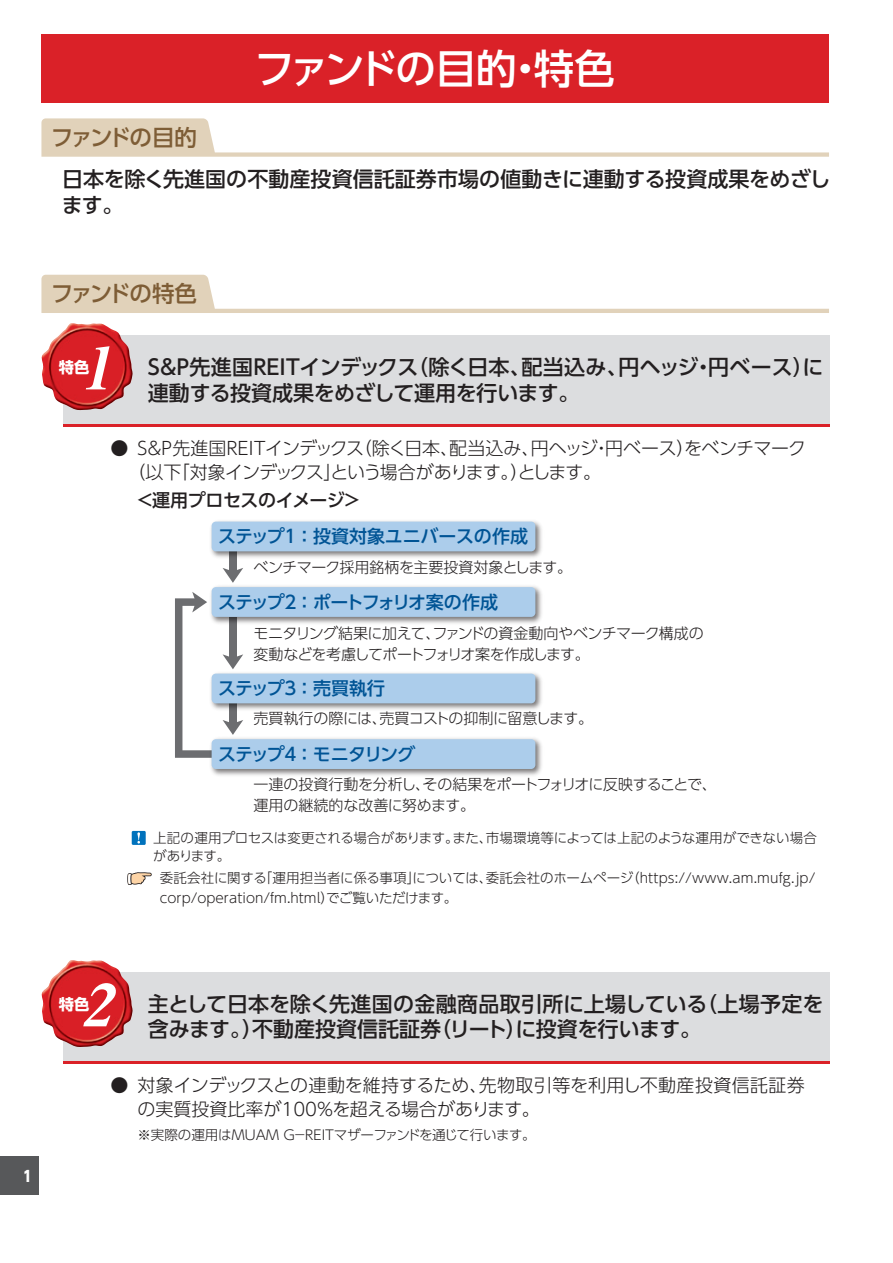
<style>
.page{position:relative;width:893px;height:1263px;background:#fff}
.page>*{position:absolute;margin:0;border:0;box-sizing:border-box;transform-origin:0 0}
.t1{font:italic 58.5px "Midashi Min Pr 5 MA31";color:#fff;scale:1.04 1}
.t2{font:500 40.5px "UD Shin Go Pro";letter-spacing:-.06em;color:#fff}
.t3{font:500 22.5px "UD Shin Go Pro";letter-spacing:-.095em;color:#7e5d36}
.t4{font:500 21px/25.5px "UD Shin Go Pro";letter-spacing:-.005em;color:#231f20}
.t5{font:500 21px/25.5px "UD Shin Go Pro";letter-spacing:-.03em;color:#231f20}
.t6{font:300 18px/24px "UD Shin Go Pro";letter-spacing:-.06em;color:#231f20}
.t7{font:300 18px/24px "UD Shin Go Pro";color:#231f20}
.t8{font:500 18px "UD Shin Go Pro";letter-spacing:-.105em;color:#005495}
.t9{font:500 18px "UD Shin Go Pro";letter-spacing:-.01em;color:#005495}
.t10{font:500 18px "UD Shin Go Pro";letter-spacing:-.025em;color:#231f20}
.t11{font:500 18px "UD Shin Go Pro";letter-spacing:-.045em;color:#005495}
.t12{font:700 15.3px "UD Shin Go Pro";color:#fff}
.t13{font:300 15px/21px "UD Shin Go Pro";letter-spacing:-.03em;color:#231f20}
.t14{font:800 15px "UD Shin Go Pro";color:#fff;scale:.9 1}
.t15{font:300 13.5px/18px "UD Shin Go Pro";letter-spacing:-.005em;color:#231f20}
.t16{font:300 13.5px "UD Shin Go Pro";letter-spacing:-.05em;color:#231f20}
</style>
<div class="page">
<div style="left:0;top:1157px;width:38px;height:38px;background:#57585a"></div>
<div style="left:41px;top:35px;width:788px;height:68px;background:#da2128"></div>
<svg style="left:41px;top:118px;width:788px;height:39px"></svg>
<svg style="left:41px;top:275px;width:788px;height:38px"></svg>
<div style="left:63px;top:336px;width:766px;height:91px;background:#dcdddf"></div>
<hr style="left:63px;top:424px;width:766px;height:3px;background:#da2128">
<img style="left:41px;top:323px;width:92px;height:87px">
<div style="left:229px;top:551px;width:8px;height:21px;background:#6c6d70"></div>
<svg style="left:223px;top:568px;width:20px;height:15px"></svg>
<svg style="left:175px;top:592px;width:68px;height:166px"></svg>
<img style="left:210px;top:521px;width:332px;height:37px">
<div style="left:212px;top:522px;width:323px;height:29px;background:#accdeb;border-radius:4px"></div>
<img style="left:207px;top:586px;width:335px;height:40px">
<div style="left:212px;top:587px;width:323px;height:30px;background:#accdeb;border-radius:4px"></div>
<img style="left:207px;top:669px;width:335px;height:44px">
<div style="left:212px;top:674px;width:323px;height:29px;background:#accdeb;border-radius:4px"></div>
<img style="left:207px;top:735px;width:335px;height:41px">
<div style="left:212px;top:739px;width:323px;height:30px;background:#accdeb;border-radius:4px"></div>
<div style="left:132px;top:831px;width:14px;height:14px;background:#0072bc"></div>
<svg style="left:137px;top:832px;width:3px;height:11px"></svg>
<svg style="left:127px;top:872px;width:25px;height:13px"></svg>
<div style="left:63px;top:972px;width:766px;height:92px;background:#dcdddf"></div>
<hr style="left:63px;top:1061px;width:766px;height:3px;background:#da2128">
<img style="left:41px;top:960px;width:92px;height:87px">
<h2 class="t2" style="left:254px;top:36px;width:362px">ファンドの目的・特色</h2>
<h3 class="t3" style="left:51px;top:119px;width:147px">ファンドの目的</h3>
<h3 class="t4" style="left:62px;top:166px;width:770px">日本を除く先進国の不動産投資信託証券市場の値動きに連動する投資成果をめざします。</h3>
<h3 class="t3" style="left:51px;top:276px;width:148px">ファンドの特色</h3>
<h1 class="t1" style="left:80px;top:322px;width:49px">1</h1>
<h3 class="t5" style="left:143px;top:354px;width:682px">Ｓ＆Ｐ先進国ＲＥＩＴインデックス（除く日本、配当込み、円ヘッジ・円ベース）に連動する投資成果をめざして運用を行います。</h3>
<h3 class="t6" style="left:128px;top:435px;width:680px;text-indent:-17px">● Ｓ＆Ｐ先進国ＲＥＩＴインデックス（除く日本、配当込み、円ヘッジ・円ベース）をベンチマーク（以下「対象インデックス」という場合があります。）とします。</h3>
<h3 class="t10" style="left:136px;top:486px;width:227px">＜運用プロセスのイメージ＞</h3>
<h3 class="t9" style="left:218px;top:522px;width:312px">ステップ１ ：投資対象ユニバースの作成</h3>
<p class="t12" style="left:59px;top:355px;width:32px">特色</p>
<p class="t13" style="left:254px;top:556px;width:320px">ベンチマーク採用銘柄を主要投資対象とします。</p>
<h3 class="t8" style="left:218px;top:587px;width:281px">ステップ２ ：ポートフォリオ案の作成</h3>
<p class="t13" style="left:253px;top:622px;width:452px">モニタリング結果に加えて、ファンドの資金動向やベンチマーク構成の変動などを考慮してポートフォリオ案を作成します。</p>
<h3 class="t11" style="left:218px;top:674px;width:169px">ステップ３ ：売買執行</h3>
<p class="t13" style="left:254px;top:707px;width:341px">売買執行の際には、売買コストの抑制に留意します。</p>
<h3 class="t8" style="left:218px;top:739px;width:199px">ステップ４ ：モニタリング</h3>
<p class="t13" style="left:254px;top:773px;width:465px">一連の投資行動を分析し、その結果をポートフォリオに反映することで、運用の継続的な改善に努めます。</p>
<p class="t15" style="left:153px;top:828px;width:665px">上記の運用プロセスは変更される場合があります。また、市場環境等によっては上記のような運用ができない場合があります。</p>
<p class="t15" style="left:160px;top:868px;width:657px;line-height:19.5px">委託会社に関する「運用担当者に係る事項」については、委託会社のホームページ（https://www.am.mufg.jp/ corp/operation/fm.html）でご覧いただけます。</p>
<p class="t14" style="left:23px;top:1163px;width:11px">1</p>
<h1 class="t1" style="left:80px;top:959px;width:49px">2</h1>
<h3 class="t4" style="left:148px;top:991px;width:677px">主として日本を除く先進国の金融商品取引所に上場している（上場予定を含みます。）不動産投資信託証券（リート）に投資を行います。</h3>
<h3 class="t7" style="left:137px;top:1072px;width:669px;text-indent:-27px">● 対象インデックスとの連動を維持するため、先物取引等を利用し不動産投資信託証券の実質投資比率が100％を超える場合があります。</h3>
<p class="t16" style="left:137px;top:1124px;width:400px">※実際の運用はＭＵＡＭ Ｇ－ＲＥＩＴマザーファンドを通じて行います。</p>
<p class="t12" style="left:59px;top:992px;width:32px">特色</p>
</div>
